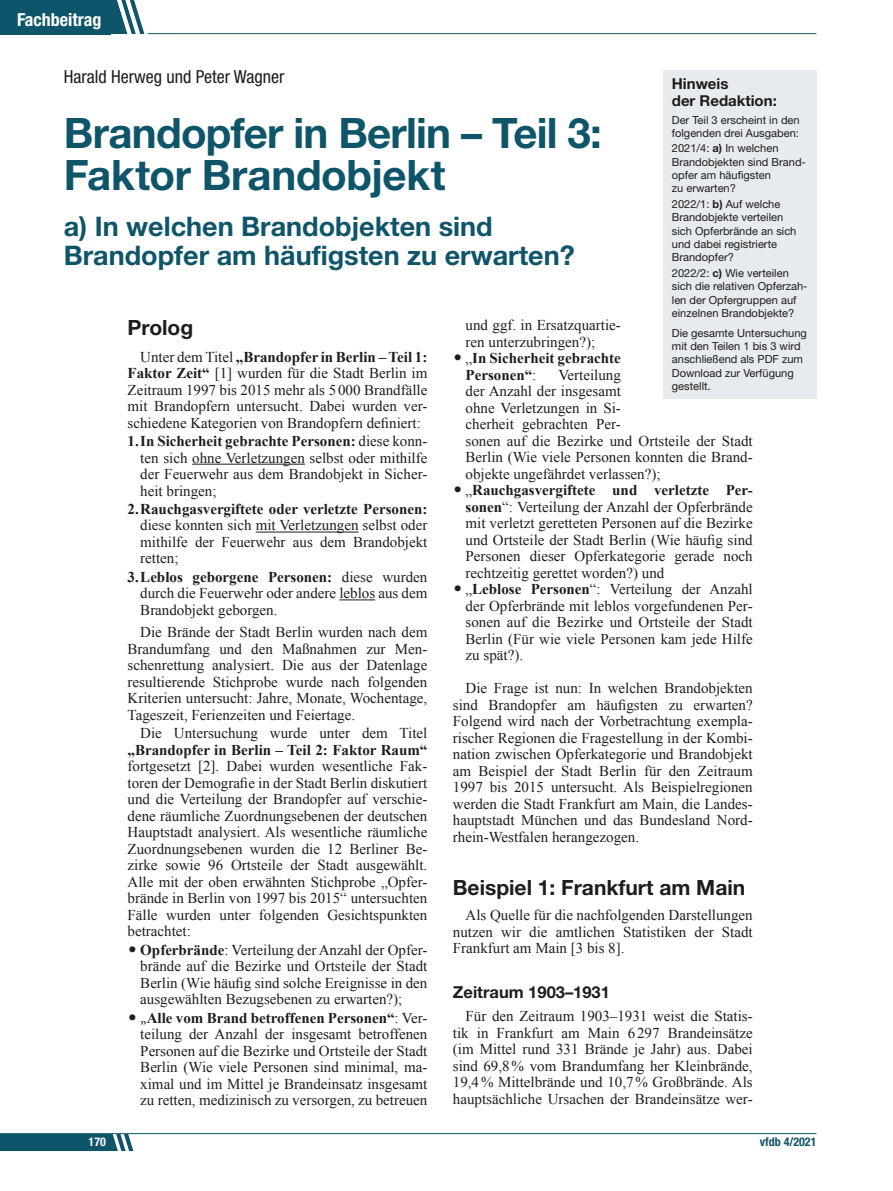
<style>
.page{position:relative;width:893px;height:1191px;background:#fff}
.page>*{position:absolute;margin:0;border:0;box-sizing:border-box;transform-origin:0 0}
.t1{font:700 42px/42px "Helvetica Neue LT Std";letter-spacing:-.015em;color:#0f5569}
.t2{font:700 27px/28.5px "Helvetica Neue LT Std";color:#0f5569}
.t3{font:700 21px "Helvetica Neue LT Std";color:#1d1d1b}
.t4{font:condensed 18px "Helvetica Neue LT Std";color:#1d1d1b}
.t5{font:700 condensed 18px "Helvetica Neue LT Std";color:#fff}
.t6{font:700 16.5px "Helvetica Neue LT Std";color:#1d1d1b}
.t7{font:15px/16.5px "Times New Roman";color:#1d1d1b;text-align:justify}
.t8{font:700 15px/16.5px "Times New Roman";color:#1d1d1b}
.t9{font:700 15px/16.5px "Helvetica Neue LT Std";color:#1d1d1b}
.t10{font:700 condensed 12px "Helvetica Neue LT Std";color:#0f5569}
.t11{font:700 condensed 12px "Helvetica Neue LT Std";color:#fff}
.t12{font:11.1px/13.4px "Helvetica Neue LT Std";color:#1d1d1b}
.s1{font-weight:700}
.s2{font-weight:400}
.s3{font-family:"Minion Pro"}
</style>
<div class="page">
<hr style="left:0;top:1133px;width:816px;height:1px;background:#0f5569">
<svg style="left:0;top:1134px;width:133px;height:17px;background:#1f6073"></svg>
<hr style="left:148px;top:33px;width:668px;height:1px;background:#0f5569">
<hr style="left:192px;top:464px;width:113px;height:1px;background:#1d1d1b">
<hr style="left:256px;top:531px;width:102px;height:1px;background:#1d1d1b">
<hr style="left:339px;top:599px;width:36px;height:1px;background:#1d1d1b">
<div style="left:663px;top:70px;width:153px;height:328px;background:#e7eaee"></div>
<svg style="left:0;top:0;width:144px;height:34px;background:#256477"></svg>
<p class="t5" style="left:17px;top:8px;width:86px">Fachbeitrag</p>
<p class="t4" style="left:64px;top:66px;width:222px">Harald Herweg und Peter Wagner</p>
<h1 class="t1" style="left:64px;top:111px;width:540px">Brandopfer in Berlin – Teil 3:<br>Faktor Brandobjekt</h1>
<h2 class="t2" style="left:64px;top:211px;width:513px">a) In welchen Brandobjekten sind<br>Brandopfer am häufigsten zu erwarten?</h2>
<p class="t9" style="left:672px;top:75px;width:106px">Hinweis<br>der Redaktion:</p>
<p class="t12" style="left:672px;top:113px;width:129px">Der Teil 3 erscheint in den folgenden drei Ausgaben:</p>
<p class="t12" style="left:672px;top:142px;width:136px">2021/4: <span class="s1">a)</span> In welchen<br>Brandobjekten sind Brand&shy;opfer am häufigsten<br>zu erwarten?</p>
<p class="t12" style="left:672px;top:197px;width:126px">2022/1: <span class="s1">b)</span> Auf welche<br>Brandobjekte verteilen sich Opferbrände an sich und dabei registrierte<br>Brandopfer?</p>
<p class="t12" style="left:672px;top:266px;width:137px">2022/2: <span class="s1">c)</span> Wie verteilen sich die relativen Opferzah&shy;len der Opfergruppen auf einzelnen Brandobjekte?</p>
<p class="t12" style="left:672px;top:326px;width:137px">Die gesamte Untersuchung mit den Teilen 1 bis 3 wird anschließend als PDF zum<br>Download zur Verfügung gestellt.</p>
<p class="t7" style="left:466px;top:317px;width:157px">und ggf. in Ersatzquartie&shy;ren unterzubringen?);</p>
<p class="t8" style="left:466px;top:349px;width:157px;text-indent:-13px">• <span class="s2">„</span>In Sicherheit gebrachte<br>Personen“<span class="s2">:</span></p>
<h3 class="t3" style="left:128px;top:314px;width:67px">Prolog</h3>
<p class="t7" style="left:128px;top:348px;width:301px;text-indent:13px">Unter dem Titel <span class="s1">„Brandopfer in Berlin – Teil 1:<br>Faktor Zeit“</span> [1] wurden für die Stadt Berlin im Zeitraum 1997 bis 2015 mehr als 5 000 Brandfälle mit Brandopfern untersucht. Dabei wurden ver&shy;schiedene Kategorien von Brandopfern definiert:</p>
<p class="t7" style="left:140px;top:432px;width:289px;text-indent:-13px"><span class="s1">1.In Sicherheit gebrachte Personen:</span> diese konn&shy;ten sich ohne Verletzungen selbst oder mithilfe der Feuerwehr aus dem Brandobjekt in Sicher&shy;heit bringen;</p>
<p class="t8" style="left:128px;top:500px;width:301px">2.Rauchgasvergiftete oder verletzte Personen:</p>
<p class="t7" style="left:140px;top:517px;width:289px">diese konnten sich mit Verletzungen selbst oder mithilfe der Feuerwehr aus dem Brandobjekt retten;</p>
<p class="t7" style="left:140px;top:568px;width:289px;text-indent:-13px"><span class="s1">3.Leblos geborgene Personen:</span> diese wurden durch die Feuerwehr oder andere leblos aus dem Brandobjekt geborgen.</p>
<p class="t7" style="left:128px;top:624px;width:301px;text-indent:13px">Die Brände der Stadt Berlin wurden nach dem Brandumfang und den Maßnahmen zur Men&shy;schenrettung analysiert. Die aus der Datenlage resultierende Stichprobe wurde nach folgenden Kriterien untersucht: Jahre, Monate, Wochentage, Tageszeit, Ferienzeiten und Feiertage.</p>
<p class="t7" style="left:140px;top:724px;width:289px">Die Untersuchung wurde unter dem Titel</p>
<p class="t8" style="left:128px;top:741px;width:301px">„Brandopfer in Berlin – Teil 2: Faktor Raum“</p>
<p class="t7" style="left:128px;top:757px;width:301px">fortgesetzt [2]. Dabei wurden wesentliche Fak&shy;toren der Demografie in der Stadt Berlin diskutiert und die Verteilung der Brandopfer auf verschie&shy;dene räumliche Zuordnungsebenen der deutschen Hauptstadt analysiert. Als wesentliche räumliche Zuordnungsebenen wurden die 12 Berliner Be&shy;zirke sowie 96 Ortsteile der Stadt ausgewählt.<br>Alle mit der oben erwähnten Stichprobe „Opfer&shy;brände in Berlin von 1997 bis 2015“ untersuchten Fälle wurden unter folgenden Gesichtspunkten betrachtet:</p>
<p class="t7" style="left:140px;top:941px;width:289px;text-indent:-13px">• <span class="s1">Opferbrände</span>: Verteilung der Anzahl der Opfer&shy;brände auf die Bezirke und Ortsteile der Stadt Berlin (Wie häufig sind solche Ereignisse in den ausgewählten Bezugsebenen zu erwarten?);</p>
<p class="t7" style="left:140px;top:1009px;width:289px;text-indent:-13px">• <span class="s3">„</span><span class="s1">Alle vom Brand betroffenen Personen“</span>: Ver&shy;teilung der Anzahl der insgesamt betroffenen Personen auf die Bezirke und Ortsteile der Stadt Berlin (Wie viele Personen sind minimal, ma&shy;ximal und im Mittel je Brandeinsatz insgesamt zu retten, medizinisch zu versorgen, zu betreuen</p>
<p class="t7" style="left:466px;top:366px;width:289px;text-align:left;text-indent:93px">Verteilung<br>der Anzahl der insgesamt<br>ohne Verletzungen in Si-<br>cherheit gebrachten Per-<br>sonen auf die Bezirke und Ortsteile der Stadt<br>Berlin (Wie viele Personen konnten die Brand&shy;objekte ungefährdet verlassen?);</p>
<p class="t7" style="left:466px;top:482px;width:289px;text-indent:-13px">• „<span class="s1">Rauchgasvergiftete und verletzte Per&shy;sonen</span>“: Verteilung der Anzahl der Opferbrände mit verletzt geretteten Personen auf die Bezirke und Ortsteile der Stadt Berlin (Wie häufig sind Personen dieser Opferkategorie gerade noch rechtzeitig gerettet worden?) und</p>
<p class="t7" style="left:466px;top:581px;width:289px;text-indent:-13px">• „<span class="s1">Leblose Personen</span>“: Verteilung der Anzahl der Opferbrände mit leblos vorgefundenen Per&shy;sonen auf die Bezirke und Ortsteile der Stadt Berlin (Für wie viele Personen kam jede Hilfe zu spät?).</p>
<p class="t7" style="left:453px;top:680px;width:301px;text-indent:13px">Die Frage ist nun: In welchen Brandobjekten sind Brandopfer am häufigsten zu erwarten?<br>Folgend wird nach der Vorbetrachtung exempla&shy;rischer Regionen die Fragestellung in der Kombi&shy;nation zwischen Opferkategorie und Brandobjekt am Beispiel der Stadt Berlin für den Zeitraum 1997 bis 2015 untersucht. Als Beispielregionen werden die Stadt Frankfurt am Main, die Landes&shy;hauptstadt München und das Bundesland Nord&shy;rhein-Westfalen herangezogen.</p>
<h3 class="t3" style="left:453px;top:874px;width:294px">Beispiel 1: Frankfurt am Main</h3>
<p class="t7" style="left:453px;top:906px;width:301px;text-indent:13px">Als Quelle für die nachfolgenden Darstellungen nutzen wir die amtlichen Statistiken der Stadt Frankfurt am Main [3 bis 8].</p>
<p class="t6" style="left:453px;top:982px;width:159px">Zeitraum 1903–1931</p>
<p class="t7" style="left:453px;top:1007px;width:301px;text-indent:13px">Für den Zeitraum 1903–1931 weist die Statis&shy;tik in Frankfurt am Main 6297 Brandeinsätze (im Mittel rund 331 Brände je Jahr) aus. Dabei sind 69,8% vom Brandumfang her Kleinbrände, 19,4% Mittelbrände und 10,7% Großbrände. Als hauptsächliche Ursachen der Brandeinsätze wer-</p>
<p class="t11" style="left:89px;top:1134px;width:19px">170</p>
<p class="t10" style="left:760px;top:1134px;width:58px">vfdb 4/2021</p>
</div>
